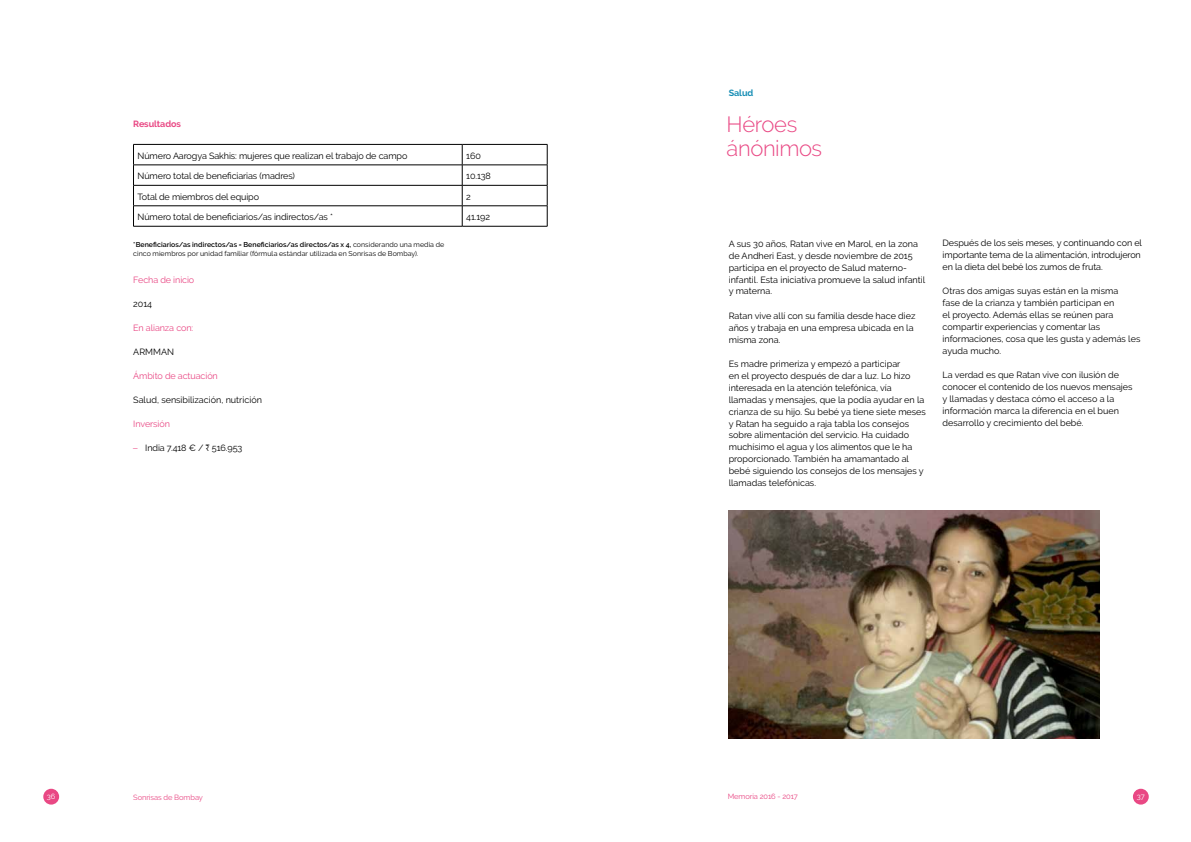
<style>
.page{position:relative;width:1191px;height:842px;background:#fff}
.page>*{position:absolute;margin:0;border:0;box-sizing:border-box;transform-origin:0 0}
.t1{font:300 22px/24px "Raleway";letter-spacing:-.02em;color:#e94884}
.t2{font:9px/12px "Raleway";color:#000}
.t3{font:9px "Raleway";letter-spacing:-.01em;color:#e94884}
.t4{font:700 9px "Raleway";letter-spacing:-.01em;color:#e94884}
.t5{font:700 9px "Raleway";letter-spacing:-.01em;color:#158db4}
.t6{font:7.5px "Raleway";letter-spacing:-.01em;color:#e94884}
.t7{font:7.5px "Raleway";color:#fff}
.t8{font:7px/9px "Raleway";letter-spacing:.01em;color:#000}
.s1{font-weight:600}
.s2{font-family:"Helvetica Neue LT Std";font-weight:300;color:#e94884}
</style>
<div class="page">
<hr style="left:133px;top:144px;width:329px;height:1px;background:#000">
<hr style="left:462px;top:144px;width:85px;height:1px;background:#000">
<hr style="left:133px;top:165px;width:329px;height:1px;background:#000">
<hr style="left:462px;top:165px;width:85px;height:1px;background:#000">
<hr style="left:133px;top:185px;width:329px;height:1px;background:#000">
<hr style="left:462px;top:185px;width:85px;height:1px;background:#000">
<hr style="left:133px;top:206px;width:329px;height:1px;background:#000">
<svg style="left:133px;top:145px;width:1px;height:81px"></svg>
<hr style="left:462px;top:206px;width:85px;height:1px;background:#000">
<svg style="left:462px;top:145px;width:1px;height:81px"></svg>
<svg style="left:547px;top:145px;width:1px;height:81px"></svg>
<hr style="left:133px;top:226px;width:329px;height:1px;background:#000">
<hr style="left:462px;top:226px;width:85px;height:1px;background:#000">
<img style="left:728px;top:510px;width:371px;height:228px">
<div style="left:1132px;top:789px;width:16px;height:16px;background:#e94884;border-radius:50%"></div>
<div style="left:43px;top:789px;width:16px;height:16px;background:#e94884;border-radius:50%"></div>
<p class="t4" style="left:133px;top:118px;width:49px">Resultados</p>
<p class="t2" style="left:137px;top:150px;width:271px">Número Aarogya Sakhis: mujeres que realizan el trabajo de campo</p>
<p class="t2" style="left:466px;top:150px;width:16px">160</p>
<p class="t2" style="left:137px;top:170px;width:159px">Número total de beneficiarias (madres)</p>
<p class="t2" style="left:466px;top:170px;width:26px">10.138</p>
<p class="t2" style="left:137px;top:191px;width:123px">Total de miembros del equipo</p>
<p class="t2" style="left:466px;top:191px;width:6px">2</p>
<p class="t2" style="left:137px;top:211px;width:197px">Número total de beneficiarios/as indirectos/as *</p>
<p class="t2" style="left:466px;top:211px;width:25px">41.192</p>
<p class="t8" style="left:133px;top:239px;width:312px"><span class="s1">*Beneficiarios/as indirectos/as = Beneficiarios/as directos/as x 4,</span> considerando una media de cinco miembros por unidad familiar (fórmula estándar utilizada en Sonrisas de Bombay).</p>
<p class="t3" style="left:133px;top:274px;width:63px">Fecha de inicio</p>
<p class="t2" style="left:133px;top:297px;width:20px">2014</p>
<p class="t3" style="left:133px;top:322px;width:61px">En alianza con:</p>
<p class="t2" style="left:133px;top:345px;width:42px">ARMMAN</p>
<p class="t3" style="left:133px;top:370px;width:86px">Ámbito de actuación</p>
<p class="t2" style="left:133px;top:393px;width:130px">Salud, sensibilización, nutrición</p>
<p class="t3" style="left:133px;top:418px;width:38px">Inversión</p>
<p class="t2" style="left:133px;top:441px;width:111px"><span class="s2">–</span> India 7.418 € / ₹ 516.953</p>
<p class="t5" style="left:728px;top:88px;width:26px">Salud</p>
<h1 class="t1" style="left:726px;top:113px;width:97px">Héroes ánónimos</h1>
<p class="t2" style="left:728px;top:237px;width:198px">A sus 30 años, Ratan vive en Marol, en la zona de Andheri East, y desde noviembre de 2015 participa en el proyecto de Salud materno&shy;infantil. Esta iniciativa promueve la salud infantil y materna.</p>
<p class="t2" style="left:728px;top:309px;width:188px">Ratan vive allí con su familia desde hace diez años y trabaja en una empresa ubicada en la misma zona.</p>
<p class="t2" style="left:728px;top:357px;width:199px">Es madre primeriza y empezó a participar<br>en el proyecto después de dar a luz. Lo hizo interesada en la atención telefónica, vía llamadas y mensajes, que la podía ayudar en la crianza de su hijo. Su bebé ya tiene siete meses y Ratan ha seguido a raja tabla los consejos sobre alimentación del servicio. Ha cuidado muchísimo el agua y los alimentos que le ha proporcionado. También ha amamantado al bebé siguiendo los consejos de los mensajes y llamadas telefónicas.</p>
<p class="t2" style="left:942px;top:237px;width:201px">Después de los seis meses, y continuando con el importante tema de la alimentación, introdujeron en la dieta del bebé los zumos de fruta.</p>
<p class="t2" style="left:942px;top:285px;width:199px">Otras dos amigas suyas están en la misma<br>fase de la crianza y también participan en<br>el proyecto. Además ellas se reúnen para compartir experiencias y comentar las informaciones, cosa que les gusta y además les ayuda mucho.</p>
<p class="t2" style="left:942px;top:369px;width:191px">La verdad es que Ratan vive con ilusión de conocer el contenido de los nuevos mensajes y llamadas y destaca cómo el acceso a la información marca la diferencia en el buen desarrollo y crecimiento del bebé.</p>
<p class="t7" style="left:47px;top:792px;width:10px">36</p>
<p class="t6" style="left:133px;top:793px;width:71px">Sonrisas de Bombay</p>
<p class="t6" style="left:728px;top:792px;width:72px">Memoria 2016 - 2017</p>
<p class="t7" style="left:1137px;top:792px;width:9px">37</p>
</div>
